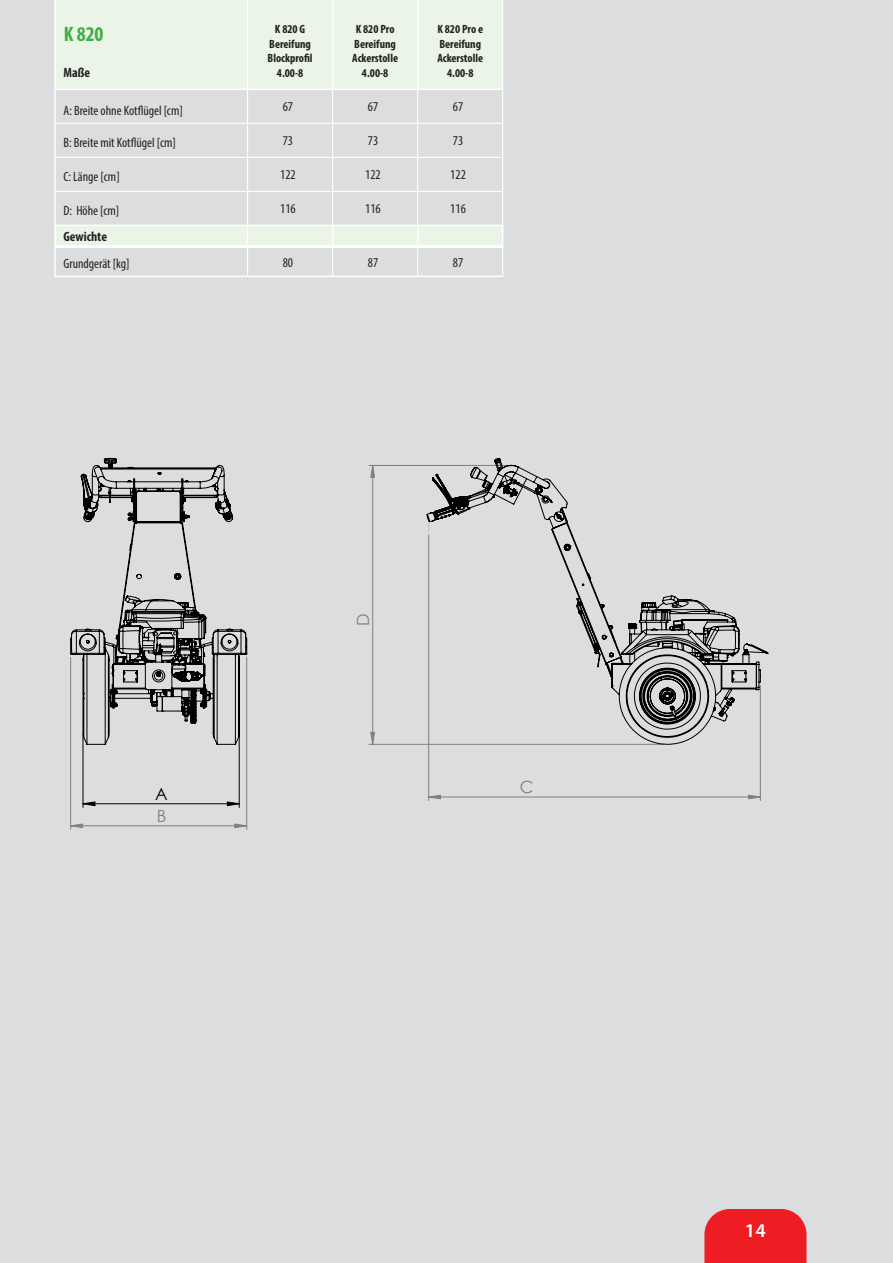
<style>
.page{position:relative;width:893px;height:1263px;background:#dcdddf}
.page>*{position:absolute;margin:0;border:0;box-sizing:border-box;transform-origin:0 0}
.t1{font:700 condensed 21px "Myriad Pro";color:#40ae49}
.t2{font:600 19.5px "Myriad Pro";color:#fff}
.t3{font:16.8px "Century Gothic";color:#808080}
.t4{font:16.8px "Century Gothic";color:#000}
.t5{font:condensed 13.5px "Myriad Pro";color:#231f20}
.t6{font:700 condensed 13.5px "Myriad Pro";color:#231f20}
.t7{font:700 condensed 12px "Myriad Pro";color:#231f20}
</style>
<div class="page">
<div style="left:704px;top:1209px;width:102px;height:54px;background:#ee1d23"></div>
<svg style="left:56px;top:0;width:446px;height:245px"></svg>
<hr style="left:247px;top:90px;width:1px;height:33px;background:#fff">
<hr style="left:332px;top:90px;width:1px;height:33px;background:#fff">
<hr style="left:417px;top:90px;width:1px;height:33px;background:#fff">
<hr style="left:56px;top:123px;width:192px;height:1px;background:#fff">
<hr style="left:248px;top:123px;width:85px;height:1px;background:#fff">
<hr style="left:333px;top:123px;width:85px;height:1px;background:#fff">
<hr style="left:418px;top:123px;width:85px;height:1px;background:#fff">
<hr style="left:247px;top:124px;width:1px;height:33px;background:#fff">
<hr style="left:332px;top:124px;width:1px;height:33px;background:#fff">
<hr style="left:417px;top:124px;width:1px;height:33px;background:#fff">
<hr style="left:247px;top:158px;width:1px;height:33px;background:#fff">
<hr style="left:332px;top:158px;width:1px;height:33px;background:#fff">
<hr style="left:417px;top:158px;width:1px;height:33px;background:#fff">
<hr style="left:247px;top:192px;width:1px;height:33px;background:#fff">
<hr style="left:332px;top:192px;width:1px;height:33px;background:#fff">
<hr style="left:417px;top:192px;width:1px;height:33px;background:#fff">
<hr style="left:56px;top:157px;width:192px;height:1px;background:#fff">
<hr style="left:248px;top:157px;width:85px;height:1px;background:#fff">
<hr style="left:333px;top:157px;width:85px;height:1px;background:#fff">
<hr style="left:418px;top:157px;width:85px;height:1px;background:#fff">
<hr style="left:56px;top:191px;width:192px;height:1px;background:#fff">
<hr style="left:248px;top:191px;width:85px;height:1px;background:#fff">
<hr style="left:333px;top:191px;width:85px;height:1px;background:#fff">
<hr style="left:418px;top:191px;width:85px;height:1px;background:#fff">
<svg style="left:247px;top:226px;width:1px;height:50px"></svg>
<hr style="left:56px;top:245px;width:192px;height:3px;background:#fff">
<hr style="left:248px;top:245px;width:85px;height:3px;background:#fff">
<hr style="left:502px;top:89px;width:1px;height:34px;background:#fff">
<hr style="left:502px;top:124px;width:1px;height:33px;background:#fff">
<hr style="left:502px;top:158px;width:1px;height:33px;background:#fff">
<hr style="left:502px;top:192px;width:1px;height:33px;background:#fff">
<svg style="left:332px;top:226px;width:1px;height:50px"></svg>
<svg style="left:417px;top:226px;width:1px;height:50px"></svg>
<hr style="left:333px;top:245px;width:85px;height:3px;background:#fff">
<hr style="left:418px;top:245px;width:85px;height:3px;background:#fff">
<svg style="left:502px;top:226px;width:1px;height:50px"></svg>
<hr style="left:502px;top:0;width:1px;height:89px;background:#fff">
<hr style="left:247px;top:0;width:1px;height:89px;background:#fff">
<hr style="left:332px;top:0;width:1px;height:89px;background:#fff">
<hr style="left:417px;top:0;width:1px;height:89px;background:#fff">
<hr style="left:54px;top:89px;width:194px;height:1px;background:#fff">
<hr style="left:248px;top:89px;width:85px;height:1px;background:#fff">
<hr style="left:333px;top:89px;width:85px;height:1px;background:#fff">
<hr style="left:418px;top:89px;width:84px;height:1px;background:#fff">
<hr style="left:54px;top:276px;width:194px;height:1px;background:#fff">
<hr style="left:248px;top:276px;width:85px;height:1px;background:#fff">
<hr style="left:333px;top:276px;width:85px;height:1px;background:#fff">
<hr style="left:418px;top:276px;width:85px;height:1px;background:#fff">
<hr style="left:54px;top:225px;width:194px;height:1px;background:#fff">
<hr style="left:248px;top:225px;width:85px;height:1px;background:#fff">
<hr style="left:333px;top:225px;width:85px;height:1px;background:#fff">
<hr style="left:418px;top:225px;width:85px;height:1px;background:#fff">
<hr style="left:54px;top:0;width:2px;height:89px;background:#fff">
<hr style="left:54px;top:90px;width:2px;height:33px;background:#fff">
<hr style="left:54px;top:123px;width:2px;height:34px;background:#fff">
<hr style="left:54px;top:157px;width:2px;height:34px;background:#fff">
<hr style="left:54px;top:191px;width:2px;height:34px;background:#fff">
<hr style="left:54px;top:226px;width:2px;height:21px;background:#fff">
<hr style="left:54px;top:247px;width:2px;height:29px;background:#fff">
<hr style="left:70px;top:657px;width:1px;height:172px;background:#808080">
<hr style="left:246px;top:657px;width:1px;height:172px;background:#808080">
<hr style="left:83px;top:734px;width:1px;height:73px;background:#000">
<hr style="left:239px;top:732px;width:1px;height:75px;background:#000">
<hr style="left:428px;top:535px;width:1px;height:265px;background:#808080">
<hr style="left:760px;top:685px;width:1px;height:115px;background:#808080">
<hr style="left:369px;top:465px;width:138px;height:1px;background:#808080">
<hr style="left:369px;top:744px;width:295px;height:1px;background:#808080">
<svg style="left:70px;top:823px;width:177px;height:5px"></svg>
<svg style="left:82px;top:801px;width:158px;height:5px"></svg>
<svg style="left:428px;top:794px;width:333px;height:5px"></svg>
<svg style="left:370px;top:466px;width:5px;height:279px"></svg>
<svg style="left:70px;top:458px;width:178px;height:287px"></svg>
<svg style="left:426px;top:457px;width:342px;height:288px"></svg>
<svg style="left:456px;top:499px;width:9px;height:7px"></svg>
<p class="t1" style="left:64px;top:21px;width:41px">K 820</p>
<p class="t6" style="left:63px;top:64px;width:28px">Maße</p>
<p class="t7" style="left:275px;top:22px;width:32px">K 820 G</p>
<p class="t7" style="left:269px;top:36px;width:43px">Bereifung</p>
<p class="t7" style="left:268px;top:51px;width:47px">Blockprofil</p>
<p class="t7" style="left:277px;top:65px;width:28px">4.00-8</p>
<p class="t7" style="left:356px;top:22px;width:40px">K 820 Pro</p>
<p class="t7" style="left:354px;top:36px;width:43px">Bereifung</p>
<p class="t7" style="left:352px;top:51px;width:47px">Ackerstolle</p>
<p class="t7" style="left:362px;top:65px;width:28px">4.00-8</p>
<p class="t7" style="left:437px;top:22px;width:47px">K 820 Pro e</p>
<p class="t7" style="left:439px;top:36px;width:43px">Bereifung</p>
<p class="t7" style="left:437px;top:51px;width:47px">Ackerstolle</p>
<p class="t7" style="left:447px;top:65px;width:28px">4.00-8</p>
<p class="t5" style="left:63px;top:102px;width:121px">A: Breite ohne Kotflügel [cm]</p>
<p class="t5" style="left:283px;top:99px;width:12px">67</p>
<p class="t5" style="left:368px;top:99px;width:12px">67</p>
<p class="t5" style="left:453px;top:99px;width:12px">67</p>
<p class="t5" style="left:63px;top:134px;width:114px">B: Breite mit Kotflügel [cm]</p>
<p class="t5" style="left:283px;top:133px;width:12px">73</p>
<p class="t5" style="left:368px;top:133px;width:12px">73</p>
<p class="t5" style="left:453px;top:133px;width:12px">73</p>
<p class="t5" style="left:63px;top:168px;width:58px">C: Länge [cm]</p>
<p class="t5" style="left:280px;top:167px;width:17px">122</p>
<p class="t5" style="left:365px;top:167px;width:17px">122</p>
<p class="t5" style="left:450px;top:167px;width:17px">122</p>
<p class="t5" style="left:63px;top:202px;width:57px">D: Höhe [cm]</p>
<p class="t5" style="left:280px;top:201px;width:17px">116</p>
<p class="t5" style="left:365px;top:201px;width:17px">116</p>
<p class="t5" style="left:450px;top:201px;width:17px">116</p>
<p class="t6" style="left:63px;top:228px;width:45px">Gewichte</p>
<p class="t5" style="left:63px;top:255px;width:68px">Grundgerät [kg]</p>
<p class="t5" style="left:283px;top:254px;width:12px">80</p>
<p class="t5" style="left:368px;top:254px;width:12px">87</p>
<p class="t5" style="left:453px;top:254px;width:12px">87</p>
<p class="t4" style="left:155px;top:782px;width:14px">A</p>
<p class="t3" style="left:157px;top:804px;width:11px">B</p>
<p class="t3" style="left:351px;top:626px;width:14px;rotate:-90deg">D</p>
<p class="t3" style="left:520px;top:775px;width:15px">C</p>
<h2 class="t2" style="left:745px;top:1218px;width:22px">14</h2>
</div>
